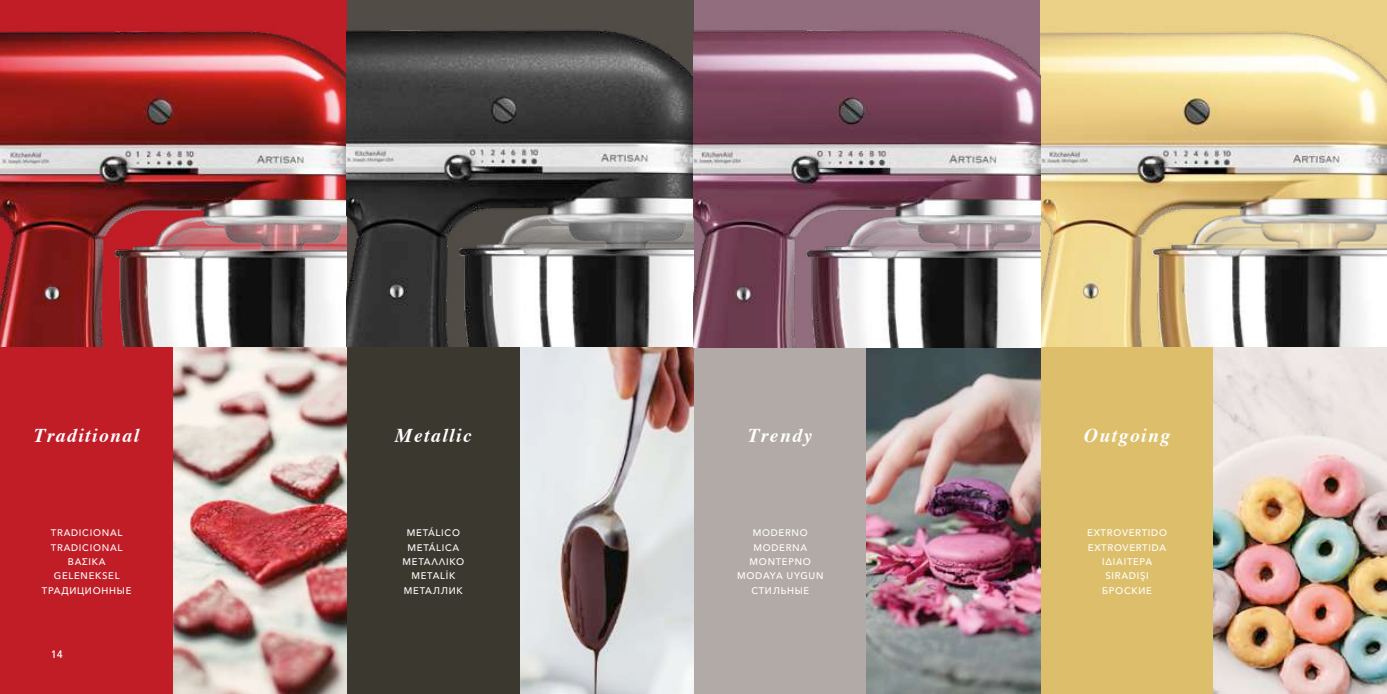
<style>
.page{position:relative;width:1387px;height:694px;background:#fff}
.page>*{position:absolute;margin:0;border:0;box-sizing:border-box;transform-origin:0 0}
.t1{font:italic 700 19.5px "Times";letter-spacing:.075em;color:#fff}
.t2{font:300 10.5px "Avenir LT Std";color:#fff}
.t3{font:500 9.6px/14.2px "Avenir Next W1 G";letter-spacing:.075em;color:#fff;text-align:center}
.t4{font:500 9.6px/14.2px "Avenir";letter-spacing:.075em;color:#fff}
</style>
<div class="page">
<div style="left:0;top:347px;width:173px;height:346px;background:#c11d27"></div>
<div style="left:347px;top:347px;width:173px;height:346px;background:#3b3830"></div>
<div style="left:693px;top:347px;width:173px;height:346px;background:#b1aaa7"></div>
<div style="left:1040px;top:347px;width:173px;height:346px;background:#ddbf6b"></div>
<img style="left:173px;top:347px;width:174px;height:346px">
<img style="left:520px;top:347px;width:173px;height:346px">
<img style="left:866px;top:347px;width:174px;height:346px">
<img style="left:1213px;top:347px;width:173px;height:346px">
<img style="left:0;top:0;width:347px;height:347px">
<img style="left:1040px;top:0;width:346px;height:347px">
<svg style="left:693px;top:0;width:347px;height:347px;background:#927280"></svg>
<svg style="left:347px;top:0;width:346px;height:347px;background:#61605f"></svg>
<h1 class="t1" style="left:34px;top:416px;width:106px">Traditional</h1>
<h1 class="t1" style="left:395px;top:416px;width:78px">Metallic</h1>
<h1 class="t1" style="left:748px;top:416px;width:66px">Trendy</h1>
<h1 class="t1" style="left:1083px;top:416px;width:88px">Outgoing</h1>
<p class="t4" style="left:51px;top:525px;width:73px">TRADICIONAL<br>TRADICIONAL</p>
<p class="t3" style="left:42px;top:554px;width:91px">ΒΑΣΙΚΆ<br>GELENEKSEL<br>ТРАДИЦИОННЫЕ</p>
<p class="t2" style="left:51px;top:648px;width:13px">14</p>
<p class="t4" style="left:407px;top:525px;width:55px">METÁLICO<br>METÁLICA</p>
<p class="t3" style="left:402px;top:554px;width:63px">ΜΕΤΑΛΛΙΚΟ<br>METALİK<br>МЕТАЛЛИК</p>
<p class="t4" style="left:752px;top:525px;width:57px">MODERNO<br>MODERNA</p>
<p class="t3" style="left:737px;top:554px;width:88px">ΜΟΝΤΕΡΝΟ<br>MODAYA UYGUN<br>СТИЛЬНЫЕ</p>
<p class="t4" style="left:1087px;top:525px;width:81px">EXTROVERTIDO<br>EXTROVERTIDA</p>
<p class="t3" style="left:1101px;top:554px;width:52px">ΙΔΙΑΊΤΕΡΑ<br>SIRADIŞI<br>БРОСКИЕ</p>
</div>
